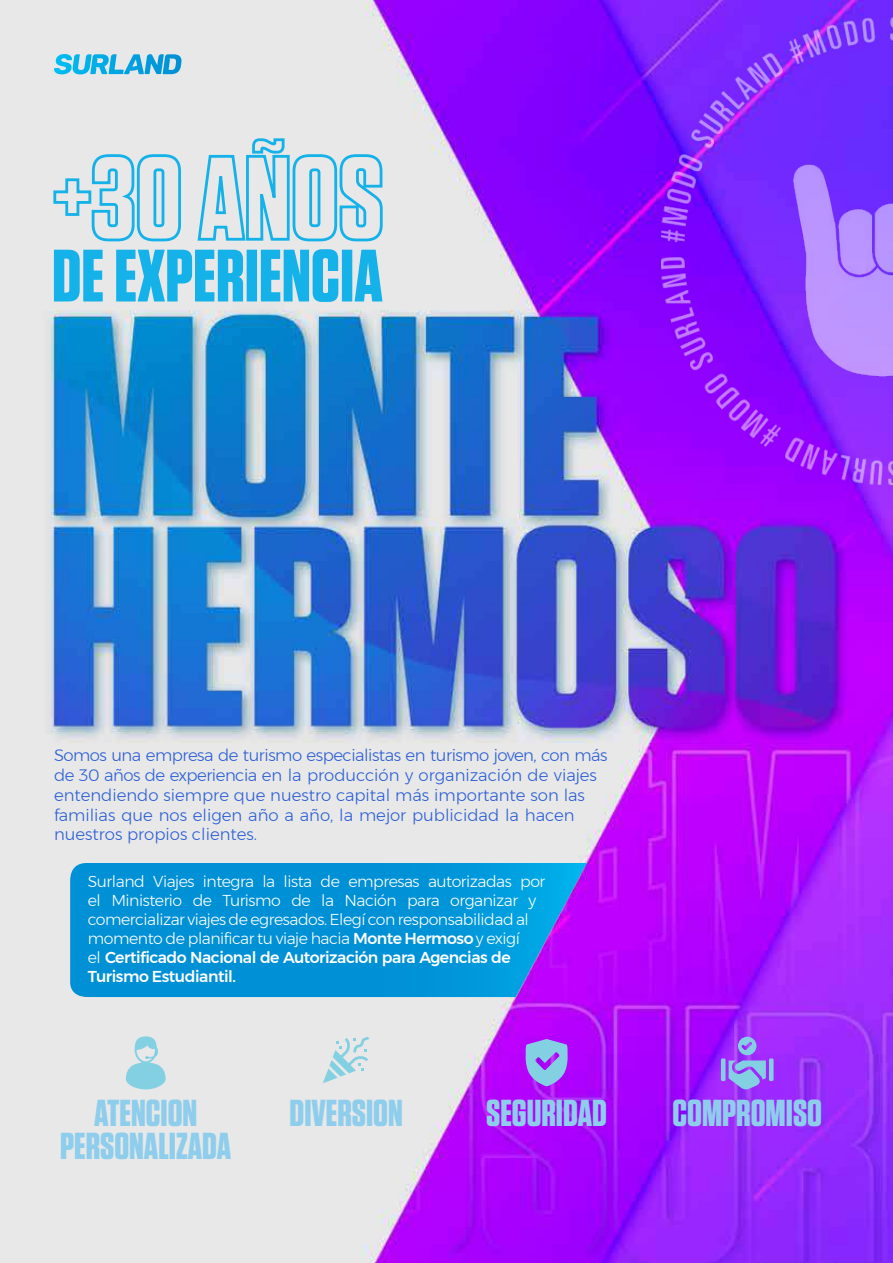
<style>
.page{position:relative;width:893px;height:1263px;background:#fff}
.page>*{position:absolute;margin:0;border:0;box-sizing:border-box;transform-origin:0 0}
.t1{font:700 37.5px/33.2px "Tungsten";color:#8eceec;text-align:center}
.t2{font:300 16.5px/19.8px "Montserrat";color:#2c5fd5}
.t3{font:300 15.75px/18.9px "Montserrat";letter-spacing:-.03em;color:#fff}
.s1{font-weight:500}
</style>
<div class="page">
<img style="left:0;top:0;width:893px;height:1263px">
<svg style="left:69px;top:863px;width:518px;height:134px;background:#0e89da"></svg>
<svg style="left:52px;top:136px;width:332px;height:107px;background:#c1dee8"></svg>
<svg style="left:54px;top:249px;width:328px;height:53px;background:#5bc3e8"></svg>
<svg style="left:54px;top:54px;width:110px;height:20px;background:#5fc2e6"></svg>
<svg style="left:126px;top:1036px;width:40px;height:53px;background:#b0dae5"></svg>
<svg style="left:523px;top:1039px;width:47px;height:47px;background:#9486eb"></svg>
<svg style="left:323px;top:1036px;width:46px;height:47px;background:#cbe1e6"></svg>
<hr style="left:721px;top:1058px;width:4px;height:23px;background:#84d0e3;border-radius:2px">
<div style="left:769px;top:1058px;width:5px;height:23px;background:#84d0e3;border-radius:2px"></div>
<svg style="left:729px;top:1037px;width:37px;height:52px;background:#9380ee"></svg>
<img style="left:657px;top:13px;width:236px;height:478px">
<p class="t2" style="left:54px;top:745px;width:555px">Somos una empresa de turismo especialistas en turismo joven, con más de 30 años de experiencia en la producción y organización de viajes entendiendo siempre que nuestro capital más importante son las familias que nos eligen año a año, la mejor publicidad la hacen nuestros propios clientes.</p>
<p class="t3" style="left:88px;top:872px;width:459px">Surland Viajes integra la lista de empresas autorizadas por el Ministerio de Turismo de la Nación para organizar y comercializar viajes de egresados. Elegí con responsabilidad al momento de planificar tu viaje hacia <span class="s1">Monte Hermoso</span> y exigí<br>el <span class="s1">Certificado Nacional de Autorización para Agencias de Turismo Estudiantil.</span></p>
<h1 class="t1" style="left:60px;top:1098px;width:172px">ATENCION<br>PERSONALIZADA</h1>
<h1 class="t1" style="left:290px;top:1098px;width:115px">DIVERSION</h1>
<h1 class="t1" style="left:486px;top:1098px;width:122px">SEGURIDAD</h1>
<h1 class="t1" style="left:672px;top:1098px;width:151px">COMPROMISO</h1>
</div>
